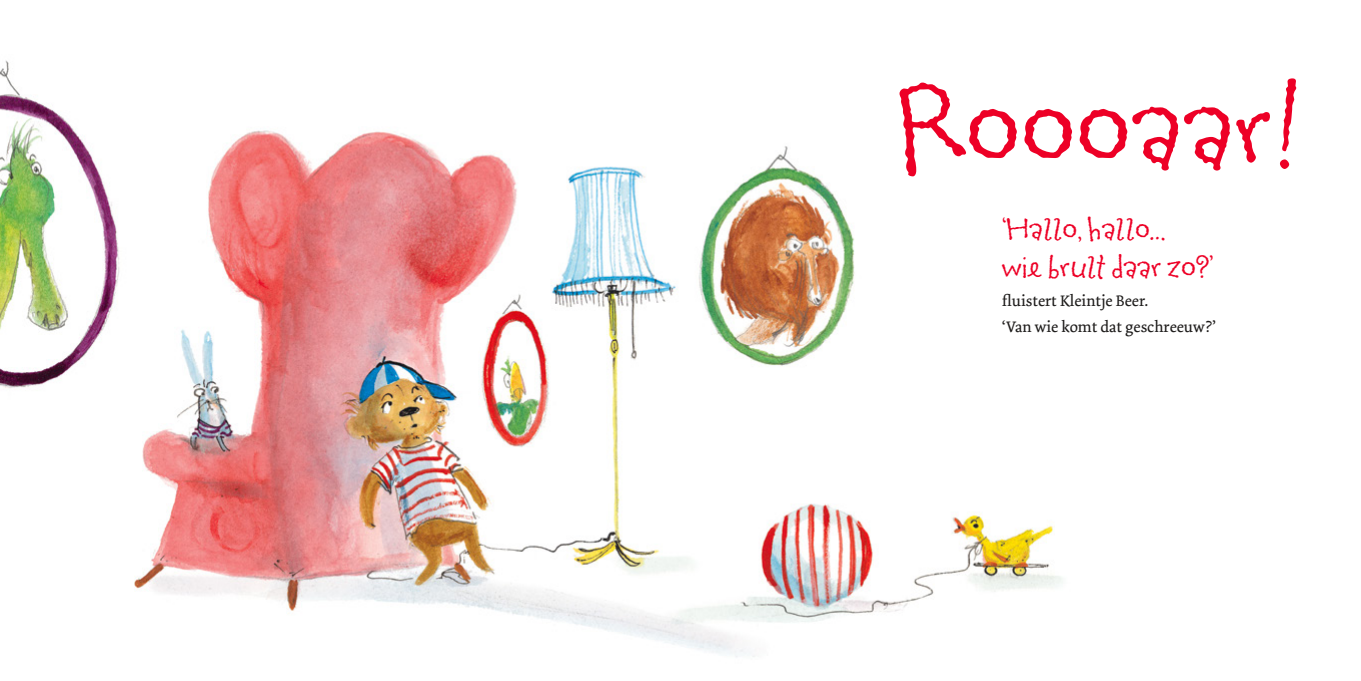
<style>
.page{position:relative;width:1361px;height:681px;background:#fff}
.page>*{position:absolute;margin:0;border:0;box-sizing:border-box;transform-origin:0 0}
.Noise{font:104px "Tapioca ITC";color:#ed0026}
.Hello__hello{font:28px "Tapioca ITC";color:#ed0026}
.Hello__hello-2{font:16px "Dolly";color:#1d1b1a}
</style>
<div class="page">
<img style="left:0;top:60px;width:1063px;height:597px">
<p class="Noise" style="left:896px;top:58px;width:407px">Roooaar!</p>
<p class="Hello__hello" style="left:1002px;top:210px;width:165px">‘Hallo, hallo…</p>
<p class="Hello__hello" style="left:1002px;top:248px;width:213px">wie brult daar zo?’</p>
<p class="Hello__hello-2" style="left:1002px;top:291px;width:148px">fluistert Kleintje Beer.</p>
<p class="Hello__hello-2" style="left:1002px;top:317px;width:215px">‘Van wie komt dat geschreeuw?’</p>
</div>
